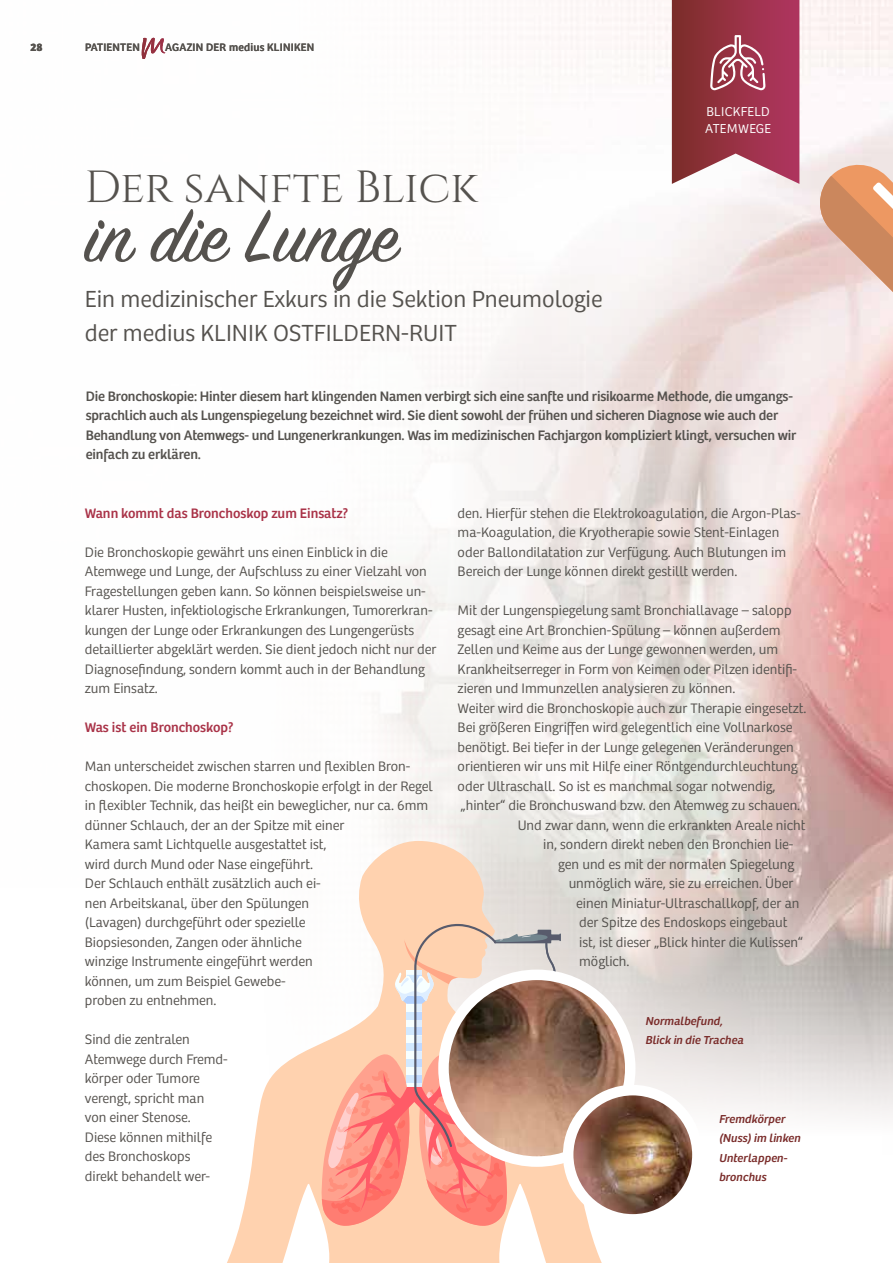
<style>
.page{position:relative;width:893px;height:1263px;background:#fff}
.page>*{position:absolute;margin:0;border:0;box-sizing:border-box;transform-origin:0 0}
.t1{font:82.5px "Sign Painter House Script";color:#55524e}
.t2{font:45px "Cinzel";color:#55524e}
.t3{font:24.15px/33.9px "Bree Light MK";color:#55524e}
.t4{font:14.25px/19.5px "Bree Light MK";color:#55524e}
.t5{font:14.25px/19.5px "Bree Regular MK";letter-spacing:-.01em;color:#55524e}
.t6{font:14.25px "Bree Regular MK";color:#a93348}
.t7{font:300 13.35px/17px "Bree";letter-spacing:.02em;color:#fff}
.t8{font:italic 12px/19.5px "Bree";color:#7a2c2a}
.t9{font:11.25px "Bree Regular MK";letter-spacing:.02em;color:#55524e}
.t10{font:700 11.25px "Bree";color:#55524e}
</style>
<div class="page">
<img style="left:141px;top:0;width:752px;height:1116px">
<svg style="left:142px;top:38px;width:11px;height:21px"></svg>
<svg style="left:221px;top:841px;width:386px;height:422px"></svg>
<svg style="left:321px;top:924px;width:240px;height:302px"></svg>
<img style="left:443px;top:975px;width:187px;height:186px;border-radius:93px">
<div style="left:438px;top:969px;width:197px;height:198px;border:10px solid #fff;border-radius:50%"></div>
<img style="left:568px;top:1090px;width:129px;height:129px;border-radius:64px">
<div style="left:563px;top:1085px;width:140px;height:139px;border:10px solid #fff;border-radius:50%"></div>
<svg style="left:820px;top:165px;width:73px;height:192px;background:#e6bda9"></svg>
<svg style="left:672px;top:0;width:127px;height:184px;background:#a24859"></svg>
<p class="t10" style="left:31px;top:40px;width:13px">28</p>
<p class="t9" style="left:85px;top:40px;width:56px">PATIENTEN</p>
<p class="t9" style="left:165px;top:40px;width:151px">AGAZIN DER medius KLINIKEN</p>
<h2 class="t2" style="left:85px;top:161px;width:395px">Der sanfte Blick</h2>
<h1 class="t1" style="left:85px;top:185px;width:315px">in die Lunge</h1>
<h3 class="t3" style="left:85px;top:282px;width:519px">Ein medizinischer Exkurs in die Sektion Pneumologie der medius KLINIK OSTFILDERN-RUIT</h3>
<p class="t7" style="left:705px;top:103px;width:67px">BLICKFELD<br>ATEMWEGE</p>
<p class="t5" style="left:86px;top:386px;width:712px">Die Bronchoskopie: Hinter diesem hart klingenden Namen verbirgt sich eine sanfte und risikoarme Methode, die umgangs&shy;sprachlich auch als Lungenspiegelung bezeichnet wird. Sie dient sowohl der frühen und sicheren Diagnose wie auch der Behandlung von Atemwegs- und Lungenerkrankungen. Was im medizinischen Fachjargon kompliziert klingt, versuchen wir einfach zu erklären.</p>
<p class="t6" style="left:85px;top:505px;width:265px">Wann kommt das Bronchoskop zum Einsatz?</p>
<p class="t4" style="left:85px;top:543px;width:353px">Die Bronchoskopie gewährt uns einen Einblick in die Atemwege und Lunge, der Aufschluss zu einer Vielzahl von Fragestellungen geben kann. So können beispielsweise un&shy;klarer Husten, infektiologische Erkrankungen, Tumorerkran&shy;kungen der Lunge oder Erkrankungen des Lungengerüsts detaillierter abgeklärt werden. Sie dient jedoch nicht nur der Diagnosefindung, sondern kommt auch in der Behandlung zum Einsatz.</p>
<p class="t6" style="left:85px;top:719px;width:150px">Was ist ein Bronchoskop?</p>
<p class="t4" style="left:85px;top:757px;width:350px">Man unterscheidet zwischen starren und flexiblen Bron&shy;choskopen. Die moderne Bronchoskopie erfolgt in der Regel in flexibler Technik, das heißt ein beweglicher, nur ca. 6mm dünner Schlauch, der an der Spitze mit einer<br>Kamera samt Lichtquelle ausgestattet ist,<br>wird durch Mund oder Nase eingeführt.<br>Der Schlauch enthält zusätzlich auch ei-<br>nen Arbeitskanal, über den Spülungen<br>(Lavagen) durchgeführt oder spezielle<br>Biopsiesonden, Zangen oder ähnliche<br>winzige Instrumente eingeführt werden<br>können, um zum Beispiel Gewebe-<br>proben zu entnehmen.</p>
<p class="t4" style="left:85px;top:1030px;width:144px">Sind die zentralen<br>Atemwege durch Fremd&shy;körper oder Tumore verengt, spricht man von einer Stenose.<br>Diese können mithilfe des Bronchoskops<br>direkt behandelt wer-</p>
<p class="t4" style="left:458px;top:503px;width:345px">den. Hierfür stehen die Elektrokoagulation, die Argon-Plas&shy;ma-Koagulation, die Kryotherapie sowie Stent-Einlagen oder Ballondilatation zur Verfügung. Auch Blutungen im Bereich der Lunge können direkt gestillt werden.</p>
<p class="t4" style="left:458px;top:601px;width:335px">Mit der Lungenspiegelung samt Bronchiallavage – salopp</p>
<p class="t4" style="left:458px;top:620px;width:324px">gesagt eine Art Bronchien-Spülung – können außerdem</p>
<p class="t4" style="left:458px;top:640px;width:322px">Zellen und Keime aus der Lunge gewonnen werden, um</p>
<p class="t4" style="left:458px;top:659px;width:341px">Krankheitserreger in Form von Keimen oder Pilzen identifi-</p>
<p class="t4" style="left:458px;top:679px;width:279px">zieren und Immunzellen analysieren zu können.</p>
<p class="t4" style="left:458px;top:698px;width:350px">Weiter wird die Bronchoskopie auch zur Therapie eingesetzt.</p>
<p class="t4" style="left:458px;top:718px;width:336px">Bei größeren Eingriffen wird gelegentlich eine Vollnarkose</p>
<p class="t4" style="left:458px;top:737px;width:338px">benötigt. Bei tiefer in der Lunge gelegenen Veränderungen</p>
<p class="t4" style="left:458px;top:757px;width:341px">orientieren wir uns mit Hilfe einer Röntgendurchleuchtung</p>
<p class="t4" style="left:458px;top:776px;width:320px">oder Ultraschall. So ist es manchmal sogar notwendig,</p>
<p class="t4" style="left:461px;top:796px;width:341px">„hinter“ die Bronchuswand bzw. den Atemweg zu schauen.</p>
<p class="t4" style="left:518px;top:815px;width:289px">Und zwar dann, wenn die erkrankten Areale nicht</p>
<p class="t4" style="left:543px;top:835px;width:252px">in, sondern direkt neben den Bronchien lie-</p>
<p class="t4" style="left:558px;top:854px;width:237px">gen und es mit der normalen Spiegelung</p>
<p class="t4" style="left:569px;top:874px;width:226px">unmöglich wäre, sie zu erreichen. Über</p>
<p class="t4" style="left:576px;top:893px;width:225px">einen Miniatur-Ultraschallkopf, der an</p>
<p class="t4" style="left:579px;top:913px;width:210px">der Spitze des Endoskops eingebaut</p>
<p class="t4" style="left:579px;top:932px;width:225px">ist, ist dieser „Blick hinter die Kulissen“</p>
<p class="t4" style="left:579px;top:952px;width:52px">möglich.</p>
<p class="t8" style="left:646px;top:1010px;width:100px">Normalbefund,<br>Blick in die Trachea</p>
<p class="t8" style="left:719px;top:1108px;width:83px">Fremdkörper (Nuss) im linken<br>Unterlappen&shy;bronchus</p>
</div>
